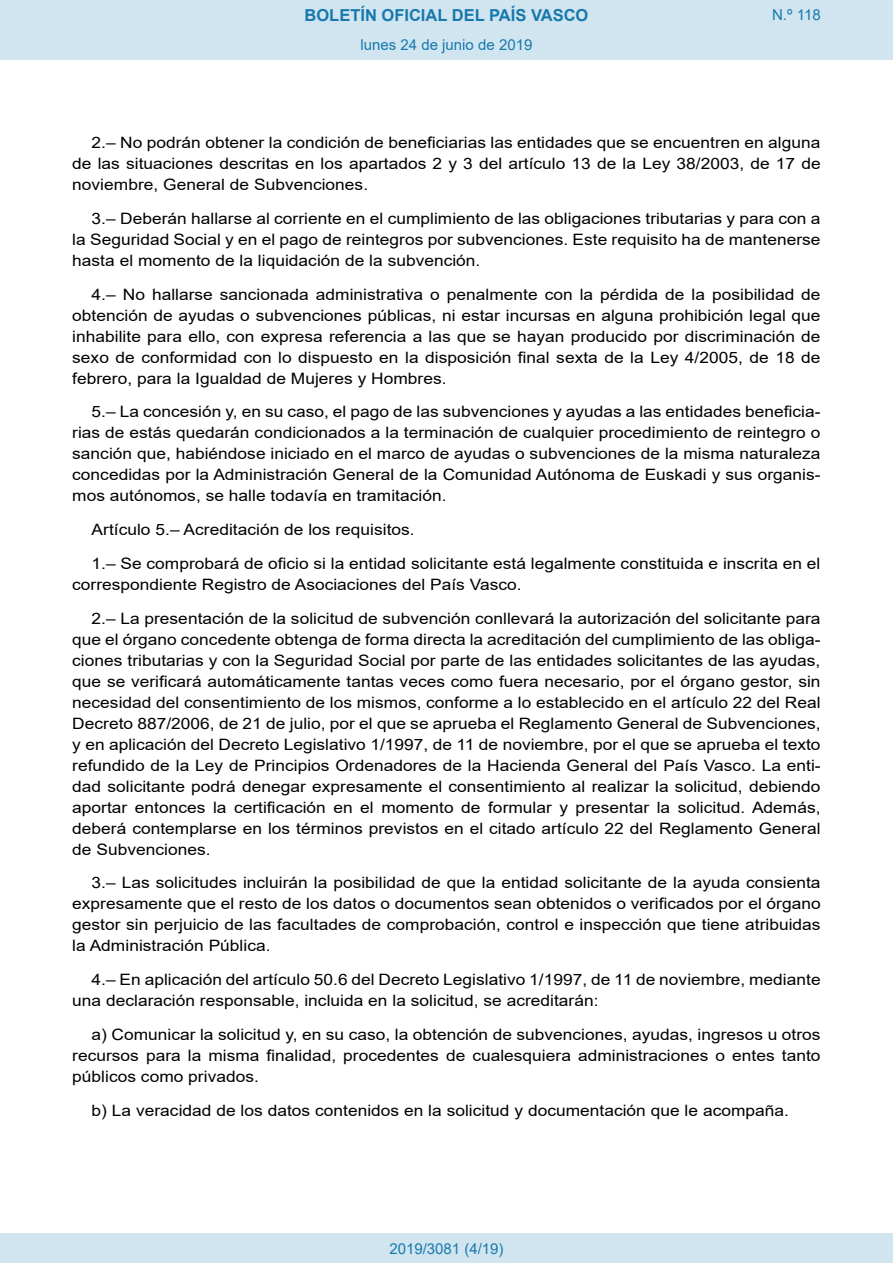
<style>
.page{position:relative;width:893px;height:1263px;background:#fff}
.page>*{position:absolute;margin:0;border:0;box-sizing:border-box;transform-origin:0 0}
.t1{font:700 16.5px "Arial";color:#1879ad}
.BOPVDetalle{font:15.6px/21px "Arial";color:#000;text-align:justify;scale:1.11 1}
.Paginacion_Centro{font:15px "Arial";color:#1879ad}
</style>
<div class="page">
<div style="left:0;top:0;width:893px;height:60px;background:#d0e5f0"></div>
<div style="left:0;top:1233px;width:893px;height:30px;background:#d0e5f0"></div>
<p class="t1" style="left:305px;top:3px;width:285px">BOLETÍN OFICIAL DEL PAÍS VASCO</p>
<p class="Paginacion_Centro" style="left:361px;top:35px;width:173px">lunes 24 de junio de 2019</p>
<p class="Paginacion_Centro" style="left:772px;top:5px;width:50px">N.º 118</p>
<p class="BOPVDetalle" style="left:72px;top:132px;width:676px;text-indent:19px">2.– No podrán obtener la condición de beneficiarias las entidades que se encuentren en alguna de las situaciones descritas en los apartados 2 y 3 del artículo 13 de la Ley 38/2003, de 17 de noviembre, General de Subvenciones.</p>
<p class="BOPVDetalle" style="left:72px;top:208px;width:676px;text-indent:19px">3.– Deberán hallarse al corriente en el cumplimiento de las obligaciones tributarias y para con a la Seguridad Social y en el pago de reintegros por subvenciones. Este requisito ha de mantenerse hasta el momento de la liquidación de la subvención.</p>
<p class="BOPVDetalle" style="left:72px;top:284px;width:676px;text-indent:19px">4.– No hallarse sancionada administrativa o penalmente con la pérdida de la posibilidad de obtención de ayudas o subvenciones públicas, ni estar incursas en alguna prohibición legal que inhabilite para ello, con expresa referencia a las que se hayan producido por discriminación de sexo de conformidad con lo dispuesto en la disposición final sexta de la Ley 4/2005, de 18 de febrero, para la Igualdad de Mujeres y Hombres.</p>
<p class="BOPVDetalle" style="left:72px;top:401px;width:676px;text-indent:19px">5.– La concesión y, en su caso, el pago de las subvenciones y ayudas a las entidades beneficia&shy;rias de estás quedarán condicionados a la terminación de cualquier procedimiento de reintegro o sanción que, habiéndose iniciado en el marco de ayudas o subvenciones de la misma naturaleza concedidas por la Administración General de la Comunidad Autónoma de Euskadi y sus organis&shy;mos autónomos, se halle todavía en tramitación.</p>
<p class="BOPVDetalle" style="left:92px;top:519px;width:293px">Artículo 5.– Acreditación de los requisitos.</p>
<p class="BOPVDetalle" style="left:72px;top:553px;width:676px;text-indent:19px">1.– Se comprobará de oficio si la entidad solicitante está legalmente constituida e inscrita en el correspondiente Registro de Asociaciones del País Vasco.</p>
<p class="BOPVDetalle" style="left:72px;top:608px;width:676px;text-indent:19px">2.– La presentación de la solicitud de subvención conllevará la autorización del solicitante para que el órgano concedente obtenga de forma directa la acreditación del cumplimiento de las obliga&shy;ciones tributarias y con la Seguridad Social por parte de las entidades solicitantes de las ayudas, que se verificará automáticamente tantas veces como fuera necesario, por el órgano gestor, sin necesidad del consentimiento de los mismos, conforme a lo establecido en el artículo 22 del Real Decreto 887/2006, de 21 de julio, por el que se aprueba el Reglamento General de Subvenciones, y en aplicación del Decreto Legislativo 1/1997, de 11 de noviembre, por el que se aprueba el texto refundido de la Ley de Principios Ordenadores de la Hacienda General del País Vasco. La enti&shy;dad solicitante podrá denegar expresamente el consentimiento al realizar la solicitud, debiendo aportar entonces la certificación en el momento de formular y presentar la solicitud. Además, deberá contemplarse en los términos previstos en el citado artículo 22 del Reglamento General de Subvenciones.</p>
<p class="BOPVDetalle" style="left:72px;top:872px;width:676px;text-indent:19px">3.– Las solicitudes incluirán la posibilidad de que la entidad solicitante de la ayuda consienta expresamente que el resto de los datos o documentos sean obtenidos o verificados por el órgano gestor sin perjuicio de las facultades de comprobación, control e inspección que tiene atribuidas la Administración Pública.</p>
<p class="BOPVDetalle" style="left:72px;top:969px;width:676px;text-indent:19px">4.– En aplicación del artículo 50.6 del Decreto Legislativo 1/1997, de 11 de noviembre, mediante una declaración responsable, incluida en la solicitud, se acreditarán:</p>
<p class="BOPVDetalle" style="left:72px;top:1024px;width:676px;text-indent:19px">a) Comunicar la solicitud y, en su caso, la obtención de subvenciones, ayudas, ingresos u otros recursos para la misma finalidad, procedentes de cualesquiera administraciones o entes tanto públicos como privados.</p>
<p class="BOPVDetalle" style="left:92px;top:1100px;width:630px">b) La veracidad de los datos contenidos en la solicitud y documentación que le acompaña.</p>
<p class="Paginacion_Centro" style="left:389px;top:1238px;width:116px">2019/3081 (4/19)</p>
</div>
